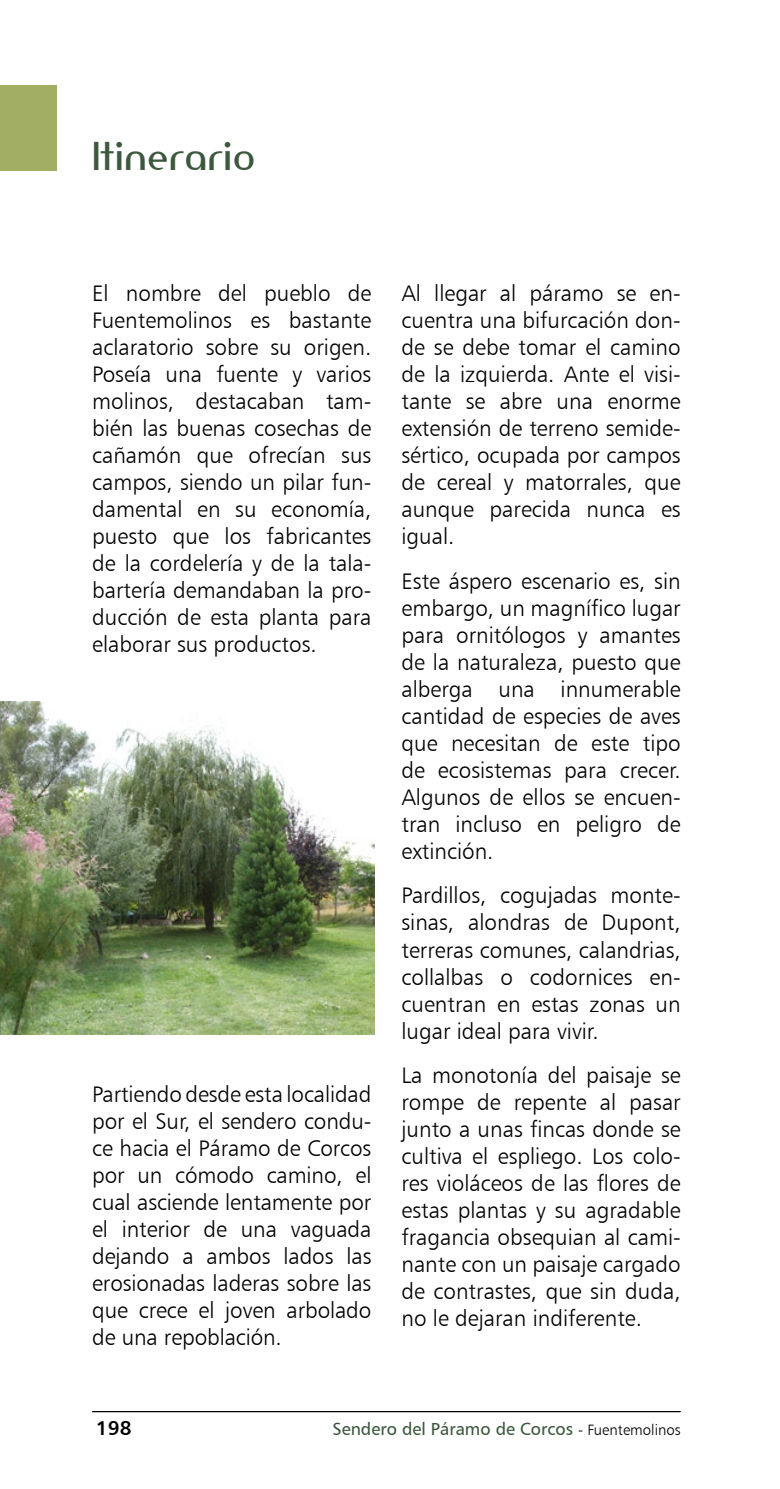
<style>
.page{position:relative;width:780px;height:1489px;background:#fff}
.page>*{position:absolute;margin:0;border:0;box-sizing:border-box;transform-origin:0 0}
.t1{font:37.5px "Amerika Sans";letter-spacing:.02em;color:#3c593e}
.t2{font:22.5px/27px "Humanist 777 BT Light B";color:#000;text-align:justify}
.t3{font:20px "Humanist 777 BT Bold B";color:#000}
.t4{font:17.5px "Humanist 777 BT Roman B";color:#3c593e}
.s1{font-family:"Humanist 777 BT Light B";font-size:15px;color:#000}
</style>
<div class="page">
<img style="left:0;top:701px;width:374px;height:333px">
<div style="left:0;top:85px;width:57px;height:85px;background:#a1ae64"></div>
<hr style="left:92px;top:1410px;width:588px;height:1px;background:#000">
<h1 class="t1" style="left:92px;top:132px;width:164px">Itinerario</h1>
<p class="t2" style="left:92px;top:279px;width:281px">El nombre del pueblo de Fuentemolinos es bastante aclaratorio sobre su origen.<br>Poseía una fuente y varios molinos, destacaban tam&shy;bién las buenas cosechas de cañamón que ofrecían sus campos, siendo un pilar fun&shy;damental en su economía, puesto que los fabricantes de la cordelería y de la tala&shy;bartería demandaban la pro&shy;ducción de esta planta para elaborar sus productos.</p>
<p class="t2" style="left:92px;top:1080px;width:281px">Partiendo desde esta localidad por el Sur, el sendero condu&shy;ce hacia el Páramo de Corcos por un cómodo camino, el cual asciende lentamente por el interior de una vaguada dejando a ambos lados las erosionadas laderas sobre las que crece el joven arbolado de una repoblación.</p>
<p class="t2" style="left:401px;top:279px;width:281px">Al llegar al páramo se en&shy;cuentra una bifurcación don&shy;de se debe tomar el camino de la izquierda. Ante el visi&shy;tante se abre una enorme extensión de terreno semide&shy;sértico, ocupada por campos de cereal y matorrales, que aunque parecida nunca es igual.</p>
<p class="t2" style="left:401px;top:567px;width:281px">Este áspero escenario es, sin embargo, un magnífico lugar para ornitólogos y amantes de la naturaleza, puesto que alberga una innumerable cantidad de especies de aves que necesitan de este tipo de ecosistemas para crecer.<br>Algunos de ellos se encuen&shy;tran incluso en peligro de extinción.</p>
<p class="t2" style="left:401px;top:881px;width:281px">Pardillos, cogujadas monte&shy;sinas, alondras de Dupont, terreras comunes, calandrias, collalbas o codornices en&shy;cuentran en estas zonas un lugar ideal para vivir.</p>
<p class="t2" style="left:401px;top:1061px;width:281px">La monotonía del paisaje se rompe de repente al pasar junto a unas fincas donde se cultiva el espliego. Los colo&shy;res violáceos de las flores de estas plantas y su agradable fragancia obsequian al cami&shy;nante con un paisaje cargado de contrastes, que sin duda, no le dejaran indiferente.</p>
<p class="t3" style="left:96px;top:1415px;width:37px">198</p>
<p class="t4" style="left:332px;top:1417px;width:349px">Sendero del Páramo de Corcos <span class="s1">- Fuentemolinos</span></p>
</div>
